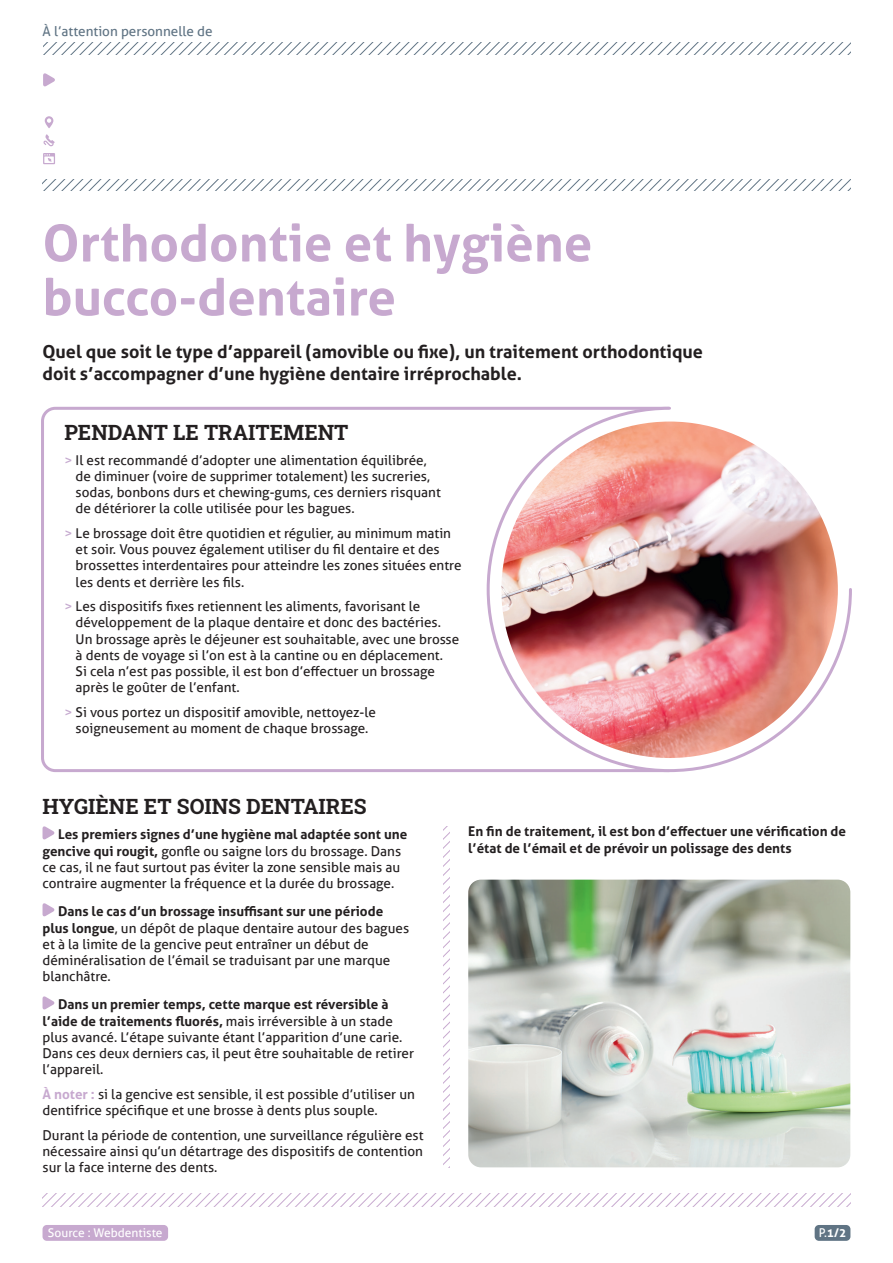
<style>
.page{position:relative;width:893px;height:1263px;background:#fff}
.page>*{position:absolute;margin:0;border:0;box-sizing:border-box;transform-origin:0 0}
.t1{font:700 51px/54px "Aller";color:#c7a9cf}
.t2{font:700 21px "Roboto Slab";color:#231f20}
.t3{font:700 18px/21.6px "Aller";color:#231f20}
.t4{font:13.5px/16.2px "Aller";color:#231f20}
.t5{font:700 13.5px/16.2px "Aller";color:#231f20}
.t6{font:13.5px "Aller";color:#607484}
.t7{font:12px "Aller";color:#fff}
.t8{font:700 12px "Aller";color:#fff}
.s1{color:#c5a9cf}
.s2{font-weight:700}
.s3{font-weight:700;color:#c7a9cf}
.s4{font-weight:400}
</style>
<div class="page">
<svg style="left:43px;top:826px;width:12px;height:14px"></svg>
<svg style="left:43px;top:903px;width:12px;height:14px"></svg>
<svg style="left:43px;top:996px;width:12px;height:14px"></svg>
<svg style="left:43px;top:43px;width:808px;height:11px"></svg>
<svg style="left:43px;top:179px;width:807px;height:11px"></svg>
<svg style="left:43px;top:73px;width:12px;height:14px"></svg>
<svg style="left:43px;top:153px;width:12px;height:11px"></svg>
<svg style="left:43px;top:134px;width:12px;height:13px"></svg>
<svg style="left:45px;top:116px;width:8px;height:12px"></svg>
<svg style="left:41px;top:406px;width:444px;height:366px"></svg>
<svg style="left:485px;top:406px;width:367px;height:367px"></svg>
<div style="left:815px;top:1225px;width:35px;height:16px;background:#607484;border-radius:4px"></div>
<div style="left:43px;top:1225px;width:125px;height:16px;background:#c7a9cf;border-radius:4px"></div>
<svg style="left:43px;top:1194px;width:807px;height:12px"></svg>
<svg style="left:443px;top:826px;width:7px;height:341px"></svg>
<img style="left:501px;top:421px;width:337px;height:337px;border-radius:168px">
<img style="left:468px;top:880px;width:382px;height:287px">
<p class="t6" style="left:43px;top:23px;width:172px">À l’attention personnelle de</p>
<h1 class="t1" style="left:43px;top:216px;width:551px">Orthodontie et hygiène bucco-dentaire</h1>
<h3 class="t3" style="left:43px;top:341px;width:662px">Quel que soit le type d’appareil (amovible ou fixe), un traitement orthodontique doit s’accompagner d’une hygiène dentaire irréprochable.</h3>
<h2 class="t2" style="left:64px;top:418px;width:286px">PENDANT LE TRAITEMENT</h2>
<p class="t4" style="left:76px;top:452px;width:367px;text-indent:-11px"><span class="s1">&gt;</span> Il est recommandé d’adopter une alimentation équilibrée, de diminuer (voire de supprimer totalement) les sucreries, sodas, bonbons durs et chewing-gums, ces derniers risquant de détériorer la colle utilisée pour les bagues.</p>
<p class="t4" style="left:76px;top:525px;width:387px;text-indent:-11px"><span class="s1">&gt;</span> Le brossage doit être quotidien et régulier, au minimum matin et soir. Vous pouvez également utiliser du fil dentaire et des brossettes interdentaires pour atteindre les zones situées entre les dents et derrière les fils.</p>
<p class="t4" style="left:76px;top:598px;width:385px;text-indent:-11px"><span class="s1">&gt;</span> Les dispositifs fixes retiennent les aliments, favorisant le développement de la plaque dentaire et donc des bactéries.<br>Un brossage après le déjeuner est souhaitable, avec une brosse à dents de voyage si l’on est à la cantine ou en déplacement.<br>Si cela n’est pas possible, il est bon d’effectuer un brossage après le goûter de l’enfant.</p>
<p class="t4" style="left:64px;top:704px;width:313px;text-align:center"><span class="s1">&gt;</span> Si vous portez un dispositif amovible, nettoyez-le soigneusement au moment de chaque brossage.</p>
<h2 class="t2" style="left:43px;top:792px;width:326px">HYGIÈNE ET SOINS DENTAIRES</h2>
<p class="t4" style="left:43px;top:826px;width:366px;text-indent:15px"><span class="s2">Les premiers signes d’une hygiène mal adaptée sont une gencive qui rougit,</span> gonfle ou saigne lors du brossage. Dans ce cas, il ne faut surtout pas éviter la zone sensible mais au contraire augmenter la fréquence et la durée du brossage.</p>
<p class="t4" style="left:43px;top:903px;width:368px;text-indent:15px"><span class="s2">Dans le cas d’un brossage insuffisant sur une période plus longue</span>, un dépôt de plaque dentaire autour des bagues et à la limite de la gencive peut entraîner un début de déminéralisation de l’émail se traduisant par une marque blanchâtre.</p>
<p class="t4" style="left:43px;top:996px;width:373px;text-indent:15px"><span class="s2">Dans un premier temps, cette marque est réversible à l’aide de traitements fluorés,</span> mais irréversible à un stade plus avancé. L’étape suivante étant l’apparition d’une carie.<br>Dans ces deux derniers cas, il peut être souhaitable de retirer l’appareil.</p>
<p class="t4" style="left:43px;top:1086px;width:374px"><span class="s3">À noter :</span> si la gencive est sensible, il est possible d’utiliser un dentifrice spécifique et une brosse à dents plus souple.</p>
<p class="t4" style="left:43px;top:1127px;width:383px;text-align:justify">Durant la période de contention, une surveillance régulière est nécessaire ainsi qu’un détartrage des dispositifs de contention sur la face interne des dents.</p>
<p class="t5" style="left:468px;top:823px;width:379px">En fin de traitement, il est bon d’effectuer une vérification de l’état de l’émail et de prévoir un polissage des dents</p>
<p class="t7" style="left:48px;top:1225px;width:116px">Source : Webdentiste</p>
<p class="t8" style="left:819px;top:1225px;width:29px"><span class="s4">P.</span>1/2</p>
</div>
